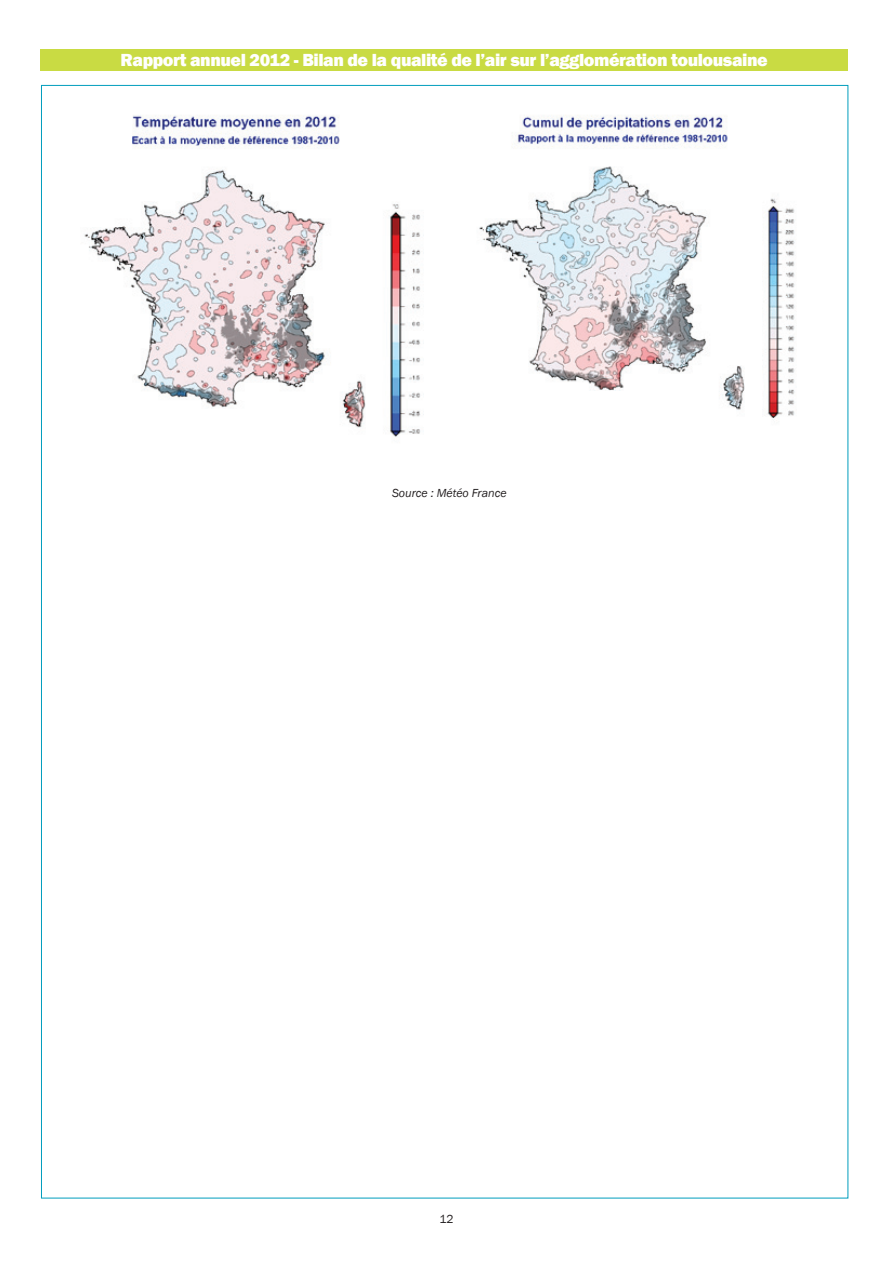
<style>
.page{position:relative;width:893px;height:1263px;background:#fff}
.page>*{position:absolute;margin:0;border:0;box-sizing:border-box;transform-origin:0 0}
.t1{font:800 18px "Franklin Gothic";letter-spacing:-.025em;color:#fff}
.t2{font:italic 12px "Franklin Gothic";color:#231f20}
.t3{font:12px "Franklin Gothic";color:#231f20}
</style>
<div class="page">
<div style="left:40px;top:49px;width:808px;height:21px;background:#c9db43"></div>
<img style="left:84px;top:115px;width:340px;height:322px">
<img style="left:479px;top:115px;width:316px;height:304px">
<p class="t1" style="left:121px;top:48px;width:649px">Rapport annuel 2012 - Bilan de la qualité de l’air sur l’agglomération toulousaine</p>
<p class="t2" style="left:392px;top:486px;width:116px">Source : Météo France</p>
<p class="t3" style="left:439px;top:1212px;width:16px">12</p>
</div>
